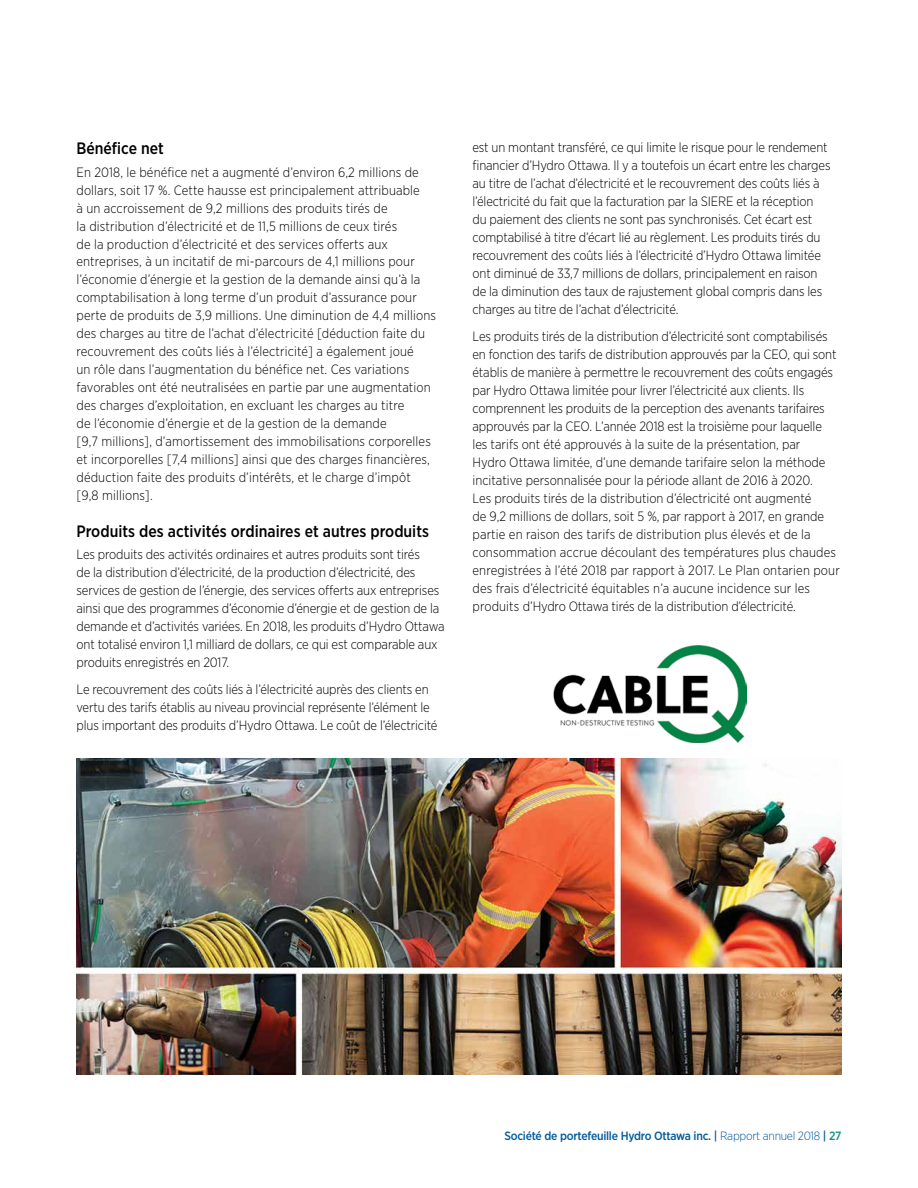
<style>
.page{position:relative;width:918px;height:1188px;background:#fff}
.page>*{position:absolute;margin:0;border:0;box-sizing:border-box;transform-origin:0 0}
.t1{font:500 16.5px "Gotham Narrow";color:#000}
.t2{font:300 13.5px/18px "Gotham Narrow";letter-spacing:-.01em;color:#000}
.t3{font:300 13.5px/18px "Gotham Narrow";letter-spacing:.01em;color:#000}
.t4{font:500 12px "Gotham Narrow";letter-spacing:-.02em;color:#005b9b}
.s1{font-weight:300}
.s2{color:#158f83}
</style>
<div class="page">
<img style="left:553px;top:645px;width:194px;height:98px">
<img style="left:76px;top:759px;width:765px;height:315px">
<h4 class="t1" style="left:76px;top:138px;width:89px">Bénéfce net</h4>
<p class="t3" style="left:76px;top:162px;width:361px">En 2018, le bénéfce net a augmenté d’environ 6,2 millions de dollars, soit 17 %. Cette hausse est principalement attribuable<br>à un accroissement de 9,2 millions des produits tirés de<br>la distribution d’électricité et de 11,5 millions de ceux tirés<br>de la production d’électricité et des services oferts aux entreprises, à un incitatif de mi-parcours de 4,1 millions pour l’économie d’énergie et la gestion de la demande ainsi qu’à la comptabilisation à long terme d’un produit d’assurance pour perte de produits de 3,9 millions. Une diminution de 4,4 millions des charges au titre de l’achat d’électricité [déduction faite du recouvrement des coûts liés à l’électricité] a également joué<br>un rôle dans l’augmentation du bénéfce net. Ces variations favorables ont été neutralisées en partie par une augmentation des charges d’exploitation, en excluant les charges au titre<br>de l’économie d’énergie et de la gestion de la demande<br>[9,7 millions], d’amortissement des immobilisations corporelles et incorporelles [7,4 millions] ainsi que des charges fnancières, déduction faite des produits d’intérêts, et le charge d’impôt [9,8 millions].</p>
<h4 class="t1" style="left:76px;top:520px;width:354px">Produits des activités ordinaires et autres produits</h4>
<p class="t2" style="left:76px;top:545px;width:370px">Les produits des activités ordinaires et autres produits sont tirés<br>de la distribution d’électricité, de la production d’électricité, des services de gestion de l’énergie, des services oferts aux entreprises ainsi que des programmes d’économie d’énergie et de gestion de la demande et d’activités variées. En 2018, les produits d’Hydro Ottawa ont totalisé environ 1,1 milliard de dollars, ce qui est comparable aux produits enregistrés en 2017.</p>
<p class="t2" style="left:76px;top:680px;width:363px">Le recouvrement des coûts liés à l’électricité auprès des clients en vertu des tarifs établis au niveau provincial représente l’élément le plus important des produits d’Hydro Ottawa. Le coût de l’électricité</p>
<p class="t2" style="left:473px;top:138px;width:360px">est un montant transféré, ce qui limite le risque pour le rendement fnancier d’Hydro Ottawa. Il y a toutefois un écart entre les charges au titre de l’achat d’électricité et le recouvrement des coûts liés à l’électricité du fait que la facturation par la SIERE et la réception du paiement des clients ne sont pas synchronisés. Cet écart est comptabilisé à titre d’écart lié au règlement. Les produits tirés du recouvrement des coûts liés à l’électricité d’Hydro Ottawa limitée ont diminué de 33,7 millions de dollars, principalement en raison de la diminution des taux de rajustement global compris dans les charges au titre de l’achat d’électricité.</p>
<p class="t2" style="left:473px;top:327px;width:369px">Les produits tirés de la distribution d’électricité sont comptabilisés en fonction des tarifs de distribution approuvés par la CEO, qui sont établis de manière à permettre le recouvrement des coûts engagés par Hydro Ottawa limitée pour livrer l’électricité aux clients. Ils comprennent les produits de la perception des avenants tarifaires approuvés par la CEO. L’année 2018 est la troisième pour laquelle les tarifs ont été approuvés à la suite de la présentation, par<br>Hydro Ottawa limitée, d’une demande tarifaire selon la méthode incitative personnalisée pour la période allant de 2016 à 2020.<br>Les produits tirés de la distribution d’électricité ont augmenté<br>de 9,2 millions de dollars, soit 5 %, par rapport à 2017, en grande partie en raison des tarifs de distribution plus élevés et de la consommation accrue découlant des températures plus chaudes enregistrées à l’été 2018 par rapport à 2017. Le Plan ontarien pour des frais d’électricité équitables n’a aucune incidence sur les produits d’Hydro Ottawa tirés de la distribution d’électricité.</p>
<p class="t4" style="left:504px;top:1128px;width:338px">Société de portefeuille Hydro Ottawa inc. | <span class="s1">Rapport annuel 2018</span> | <span class="s2">27</span></p>
</div>
